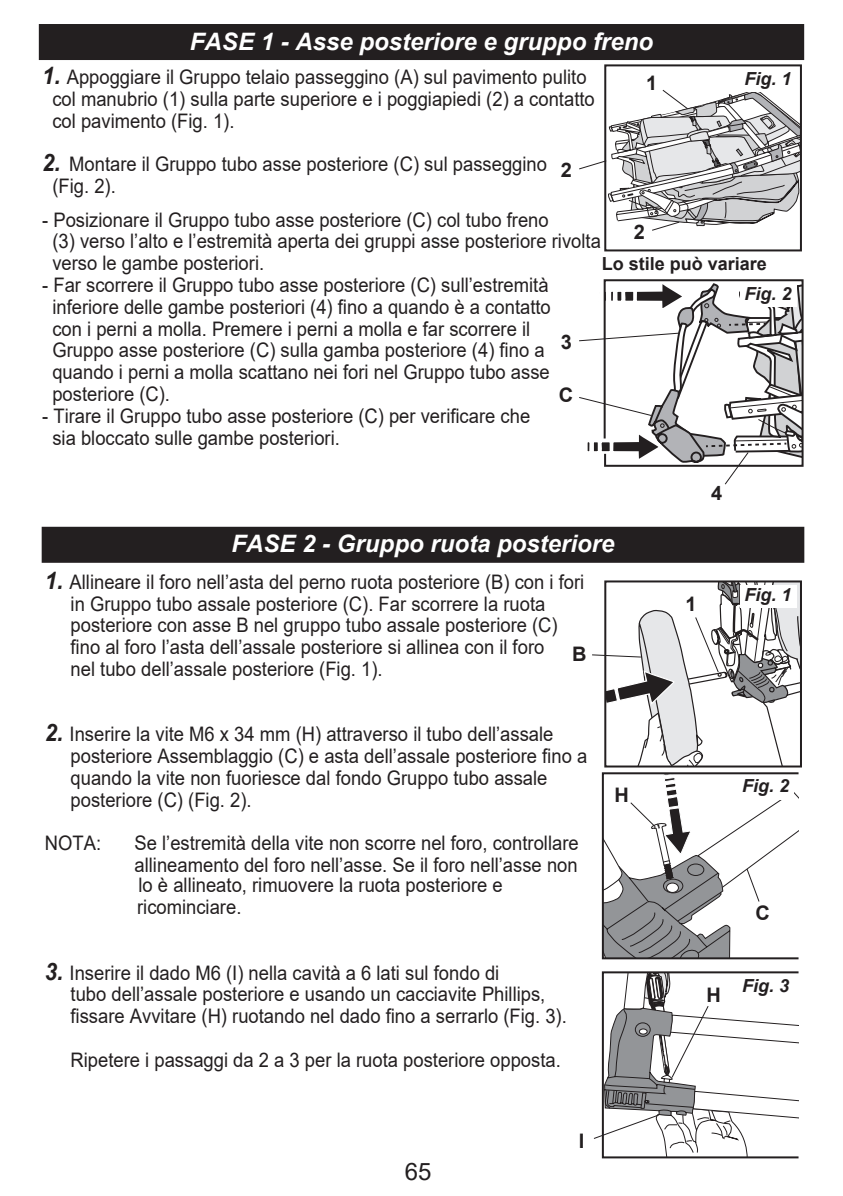
<style>
.page{position:relative;width:843px;height:1196px;background:#fff}
.page>*{position:absolute;margin:0;border:0;box-sizing:border-box;transform-origin:0 0}
.t1{font:italic 700 24px "Arial";color:#fff}
.t2{font:24px "Arial";color:#231f20}
.t3{font:20px/20px "Arial";color:#231f20;scale:.92 1}
.t4{font:700 20px "Arial";color:#231f20}
.t5{font:italic 700 18px "Arial";color:#231f20}
.t6{font:700 18px "Arial";color:#231f20}
.s1{font-weight:700;font-style:italic;font-size:24px}
</style>
<div class="page">
<div style="left:40px;top:25px;width:763px;height:34px;background:#231f20"></div>
<div style="left:39px;top:24px;width:765px;height:36px;border:2px solid #231f20"></div>
<div style="left:604px;top:64px;width:197px;height:187px;border:2px solid #231f20"></div>
<svg style="left:579px;top:89px;width:221px;height:142px"></svg>
<svg style="left:579px;top:279px;width:225px;height:206px"></svg>
<div style="left:43px;top:527px;width:760px;height:34px;background:#231f20"></div>
<div style="left:42px;top:526px;width:762px;height:36px;border:2px solid #231f20"></div>
<svg style="left:592px;top:581px;width:208px;height:185px"></svg>
<div style="left:601px;top:772px;width:198px;height:187px;border:2px solid #231f20"></div>
<svg style="left:593px;top:972px;width:205px;height:185px"></svg>
<svg style="left:602px;top:773px;width:196px;height:185px"></svg>
<p class="t1" style="left:190px;top:25px;width:464px">FASE 1 - Asse posteriore e gruppo freno</p>
<p class="t3" style="left:42px;top:67px;width:593px"><span class="s1">1.</span> Appoggiare il Gruppo telaio passeggino (A) sul pavimento pulito</p>
<p class="t3" style="left:52px;top:88px;width:591px">col manubrio (1) sulla parte superiore e i poggiapiedi (2) a contatto</p>
<p class="t3" style="left:52px;top:110px;width:199px">col pavimento (Fig. 1).</p>
<p class="t3" style="left:42px;top:154px;width:550px"><span class="s1">2.</span> Montare il Gruppo tubo asse posteriore (C) sul passeggino</p>
<p class="t3" style="left:52px;top:176px;width:70px">(Fig. 2).</p>
<p class="t3" style="left:42px;top:209px;width:552px">- Posizionare il Gruppo tubo asse posteriore (C) col tubo freno</p>
<p class="t3" style="left:52px;top:231px;width:597px">(3) verso l’alto e l’estremità aperta dei gruppi asse posteriore rivolta</p>
<p class="t3" style="left:52px;top:253px;width:232px">verso le gambe posteriori.</p>
<p class="t3" style="left:42px;top:275px;width:552px">- Far scorrere il Gruppo tubo asse posteriore (C) sull’estremità</p>
<p class="t3" style="left:52px;top:296px;width:543px">inferiore delle gambe posteriori (4) fino a quando è a contatto</p>
<p class="t3" style="left:52px;top:318px;width:521px">con i perni a molla. Premere i perni a molla e far scorrere il</p>
<p class="t3" style="left:52px;top:340px;width:536px">Gruppo asse posteriore (C) sulla gamba posteriore (4) fino a</p>
<p class="t3" style="left:52px;top:362px;width:542px">quando i perni a molla scattano nei fori nel Gruppo tubo asse</p>
<p class="t3" style="left:52px;top:384px;width:129px">posteriore (C).</p>
<p class="t3" style="left:42px;top:405px;width:532px">- Tirare il Gruppo tubo asse posteriore (C) per verificare che</p>
<p class="t3" style="left:52px;top:427px;width:314px">sia bloccato sulle gambe posteriori.</p>
<p class="t5" style="left:744px;top:66px;width:49px">Fig. 1</p>
<p class="t4" style="left:646px;top:68px;width:13px">1</p>
<p class="t4" style="left:560px;top:156px;width:13px">2</p>
<p class="t4" style="left:633px;top:217px;width:13px">2</p>
<p class="t6" style="left:601px;top:251px;width:167px">Lo stile può variare</p>
<p class="t5" style="left:744px;top:281px;width:49px">Fig. 2</p>
<p class="t4" style="left:560px;top:328px;width:13px">3</p>
<p class="t4" style="left:558px;top:381px;width:16px">C</p>
<p class="t1" style="left:231px;top:527px;width:384px">FASE 2 - Gruppo ruota posteriore</p>
<p class="t3" style="left:45px;top:571px;width:587px"><span class="s1">1.</span> Allineare il foro nell’asta del perno ruota posteriore (B) con i fori</p>
<p class="t3" style="left:71px;top:593px;width:517px">in Gruppo tubo assale posteriore (C). Far scorrere la ruota</p>
<p class="t3" style="left:71px;top:615px;width:531px">posteriore con asse B nel gruppo tubo assale posteriore (C)</p>
<p class="t3" style="left:71px;top:637px;width:516px">fino al foro l’asta dell’assale posteriore si allinea con il foro</p>
<p class="t3" style="left:71px;top:658px;width:341px">nel tubo dell’assale posteriore (Fig. 1).</p>
<p class="t4" style="left:572px;top:640px;width:16px">B</p>
<p class="t3" style="left:45px;top:724px;width:554px"><span class="s1">2.</span> Inserire la vite M6 x 34 mm (H) attraverso il tubo dell’assale</p>
<p class="t3" style="left:71px;top:746px;width:563px">posteriore Assemblaggio (C) e asta dell’assale posteriore fino a</p>
<p class="t3" style="left:71px;top:767px;width:520px">quando la vite non fuoriesce dal fondo Gruppo tubo assale</p>
<p class="t3" style="left:71px;top:789px;width:198px">posteriore (C) (Fig. 2).</p>
<p class="t3" style="left:45px;top:833px;width:63px">NOTA:</p>
<p class="t3" style="left:134px;top:833px;width:484px">Se l’estremità della vite non scorre nel foro, controllare</p>
<p class="t3" style="left:134px;top:855px;width:483px">allineamento del foro nell’asse. Se il foro nell’asse non lo è allineato, rimuovere la ruota posteriore e</p>
<p class="t3" style="left:137px;top:896px;width:115px">ricominciare.</p>
<p class="t3" style="left:45px;top:962px;width:495px"><span class="s1">3.</span> Inserire il dado M6 (I) nella cavità a 6 lati sul fondo di</p>
<p class="t3" style="left:71px;top:984px;width:517px">tubo dell’assale posteriore e usando un cacciavite Phillips,</p>
<p class="t3" style="left:71px;top:1005px;width:541px">fissare Avvitare (H) ruotando nel dado fino a serrarlo (Fig. 3).</p>
<p class="t3" style="left:71px;top:1049px;width:534px">Ripetere i passaggi da 2 a 3 per la ruota posteriore opposta.</p>
<p class="t2" style="left:405px;top:1155px;width:28px">65</p>
<p class="t4" style="left:578px;top:1126px;width:7px">I</p>
<p class="t4" style="left:614px;top:780px;width:16px">H</p>
<p class="t4" style="left:711px;top:479px;width:13px">4</p>
<p class="t4" style="left:685px;top:589px;width:13px">1</p>
<p class="t5" style="left:744px;top:582px;width:49px">Fig. 1</p>
<p class="t5" style="left:742px;top:774px;width:49px">Fig. 2</p>
<p class="t4" style="left:755px;top:898px;width:16px">C</p>
<p class="t4" style="left:706px;top:981px;width:16px">H</p>
<p class="t5" style="left:742px;top:973px;width:49px">Fig. 3</p>
</div>
